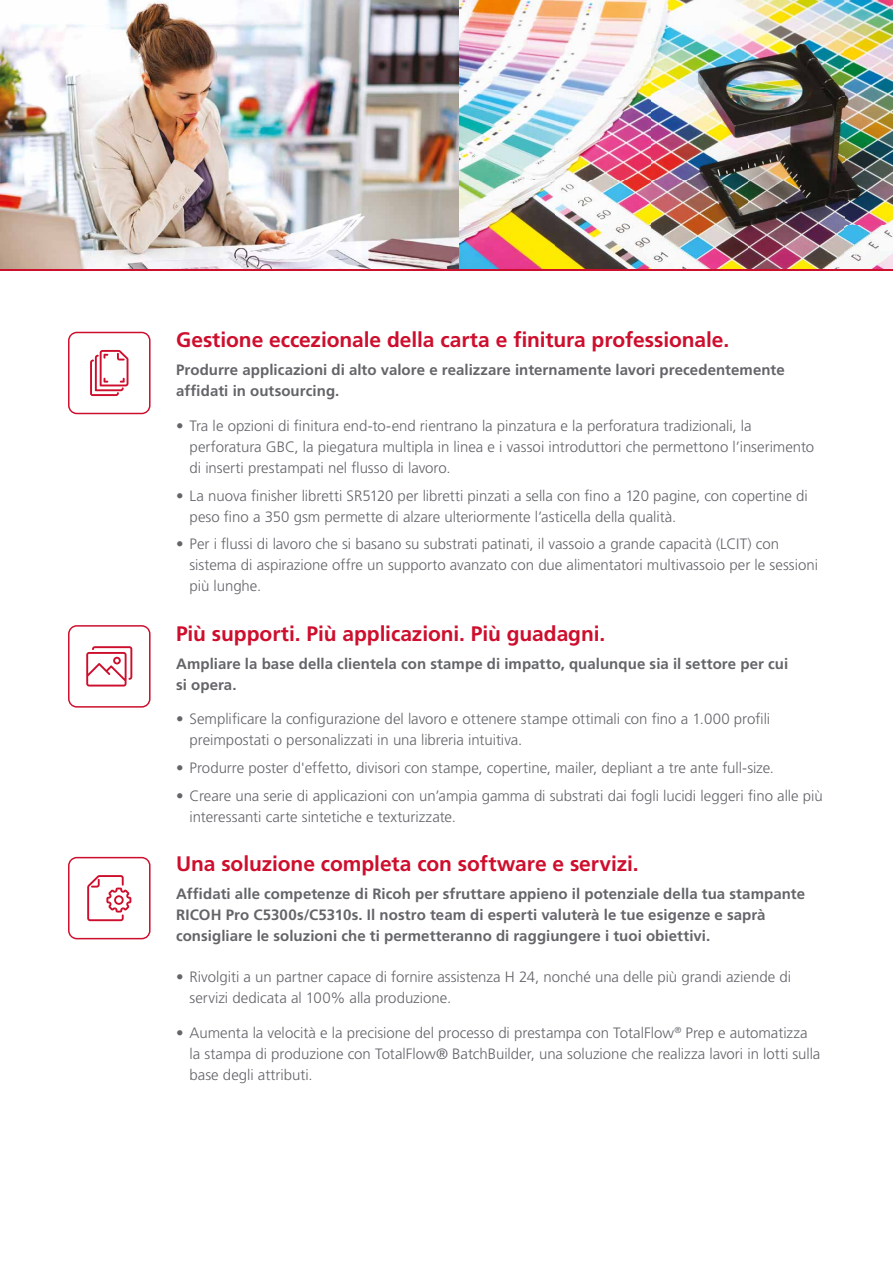
<style>
.page{position:relative;width:893px;height:1263px;background:#fff}
.page>*{position:absolute;margin:0;border:0;box-sizing:border-box;transform-origin:0 0}
.t1{font:700 21px "Frutiger LT Std";letter-spacing:-.005em;color:#ce0e2d}
.t2{font:300 15px/21px "Frutiger LT Std";color:#636569}
.t3{font:700 15px/21px "Frutiger LT Std";letter-spacing:.005em;color:#636569}
</style>
<div class="page">
<svg style="left:68px;top:332px;width:83px;height:82px"></svg>
<svg style="left:68px;top:625px;width:83px;height:83px"></svg>
<svg style="left:68px;top:857px;width:83px;height:82px"></svg>
<img style="left:0;top:0;width:893px;height:269px">
<hr style="left:0;top:269px;width:893px;height:2px;background:#ce0e2d">
<h1 class="t1" style="left:176px;top:328px;width:555px">Gestione eccezionale della carta e finitura professionale.</h1>
<p class="t3" style="left:176px;top:360px;width:610px">Produrre applicazioni di alto valore e realizzare internamente lavori precedentemente affidati in outsourcing.</p>
<p class="t2" style="left:190px;top:415px;width:626px;text-indent:-14px">• Tra le opzioni di finitura end-to-end rientrano la pinzatura e la perforatura tradizionali, la perforatura GBC, la piegatura multipla in linea e i vassoi introduttori che permettono l’inserimento di inserti prestampati nel flusso di lavoro.</p>
<p class="t2" style="left:190px;top:485px;width:620px;text-indent:-14px">• La nuova finisher libretti SR5120 per libretti pinzati a sella con fino a 120 pagine, con copertine di peso fino a 350 gsm permette di alzare ulteriormente l’asticella della qualità.</p>
<p class="t2" style="left:190px;top:534px;width:630px;text-indent:-14px">• Per i flussi di lavoro che si basano su substrati patinati, il vassoio a grande capacità (LCIT) con sistema di aspirazione offre un supporto avanzato con due alimentatori multivassoio per le sessioni più lunghe.</p>
<h1 class="t1" style="left:176px;top:621px;width:431px">Più supporti. Più applicazioni. Più guadagni.</h1>
<p class="t3" style="left:176px;top:653px;width:614px">Ampliare la base della clientela con stampe di impatto, qualunque sia il settore per cui si opera.</p>
<p class="t2" style="left:190px;top:709px;width:582px;text-indent:-14px">• Semplificare la configurazione del lavoro e ottenere stampe ottimali con fino a 1.000 profili preimpostati o personalizzati in una libreria intuitiva.</p>
<p class="t2" style="left:176px;top:757px;width:600px">• Produrre poster d'effetto, divisori con stampe, copertine, mailer, depliant a tre ante full-size.</p>
<p class="t2" style="left:190px;top:785px;width:635px;text-indent:-14px">• Creare una serie di applicazioni con un’ampia gamma di substrati dai fogli lucidi leggeri fino alle più interessanti carte sintetiche e texturizzate.</p>
<h1 class="t1" style="left:176px;top:852px;width:464px">Una soluzione completa con software e servizi.</h1>
<p class="t3" style="left:176px;top:883px;width:631px">Affidati alle competenze di Ricoh per sfruttare appieno il potenziale della tua stampante<br>RICOH Pro C5300s/C5310s. Il nostro team di esperti valuterà le tue esigenze e saprà consigliare le soluzioni che ti permetteranno di raggiungere i tuoi obiettivi.</p>
<p class="t2" style="left:190px;top:967px;width:603px;text-indent:-14px">• Rivolgiti a un partner capace di fornire assistenza H 24, nonché una delle più grandi aziende di servizi dedicata al 100% alla produzione.</p>
<p class="t2" style="left:190px;top:1022px;width:632px;text-indent:-13px">• Aumenta la velocità e la precisione del processo di prestampa con TotalFlow<sup>®</sup> Prep e automatizza la stampa di produzione con TotalFlow® BatchBuilder, una soluzione che realizza lavori in lotti sulla base degli attributi.</p>
</div>
